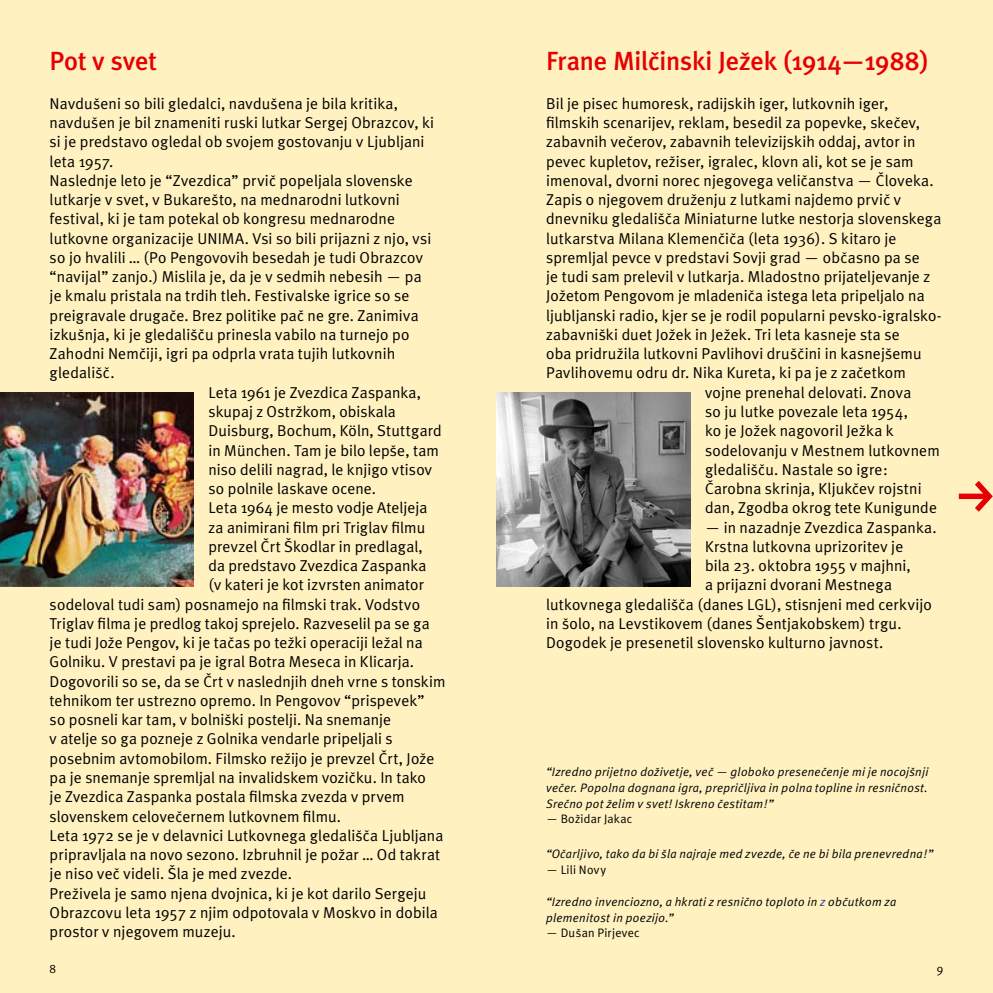
<style>
.page{position:relative;width:993px;height:993px;background:#fff}
.page>*{position:absolute;margin:0;border:0;box-sizing:border-box;transform-origin:0 0}
.t1{font:54.25px "FF Dingbests";color:#e60004}
.t2{font:500 26.25px "Meta";letter-spacing:-.005em;color:#e60004}
.t3{font:15.75px "Meta Normal";letter-spacing:.01em;color:#000}
.t4{font:italic 12.25px/15.8px "Meta Normal";letter-spacing:.025em;color:#000;text-align:justify}
.t5{font:12.25px "Meta Normal";letter-spacing:.02em;color:#000}
.s1{font-style:italic}
.s2{color:#30309d}
</style>
<div class="page">
<div style="left:0;top:0;width:496px;height:992px;background:#fff1c0"></div>
<div style="left:496px;top:0;width:496px;height:992px;background:#fff1c0"></div>
<img style="left:0;top:392px;width:193px;height:194px">
<img style="left:496px;top:392px;width:194px;height:194px">
<h2 class="t2" style="left:50px;top:46px;width:109px">Pot v svet</h2>
<p class="t3" style="left:50px;top:94px;width:350px">Navduπeni so bili gledalci, navduπena je bila kritika,</p>
<p class="t3" style="left:50px;top:113px;width:386px">navduπen je bil znameniti ruski lutkar Sergej Obrazcov, ki</p>
<p class="t3" style="left:50px;top:133px;width:376px">si je predstavo ogledal ob svojem gostovanju v Ljubljani</p>
<p class="t3" style="left:50px;top:152px;width:65px">leta 1957.</p>
<p class="t3" style="left:50px;top:171px;width:364px">Naslednje leto je “Zvezdica” prviË popeljala slovenske</p>
<p class="t3" style="left:50px;top:190px;width:351px">lutkarje v svet, v Bukareπto, na mednarodni lutkovni</p>
<p class="t3" style="left:50px;top:210px;width:347px">festival, ki je tam potekal ob kongresu mednarodne</p>
<p class="t3" style="left:50px;top:229px;width:383px">lutkovne organizacije UNIMA. Vsi so bili prijazni z njo, vsi</p>
<p class="t3" style="left:50px;top:248px;width:375px">so jo hvalili … (Po Pengovovih besedah je tudi Obrazcov</p>
<p class="t3" style="left:50px;top:267px;width:373px">“navijal” zanjo.) Mislila je, da je v sedmih nebesih — pa</p>
<p class="t3" style="left:50px;top:287px;width:361px">je kmalu pristala na trdih tleh. Festivalske igrice so se</p>
<p class="t3" style="left:50px;top:306px;width:370px">preigravale drugaËe. Brez politike paË ne gre. Zanimiva</p>
<p class="t3" style="left:50px;top:325px;width:361px">izkuπnja, ki je gledaliπËu prinesla vabilo na turnejo po</p>
<p class="t3" style="left:50px;top:344px;width:347px">Zahodni NemËiji, igri pa odprla vrata tujih lutkovnih</p>
<p class="t3" style="left:50px;top:364px;width:66px">gledaliπË.</p>
<p class="t3" style="left:208px;top:383px;width:214px">Leta 1961 je Zvezdica Zaspanka,</p>
<p class="t3" style="left:208px;top:402px;width:189px">skupaj z Ostrækom, obiskala</p>
<p class="t3" style="left:208px;top:421px;width:234px">Duisburg, Bochum, Köln, Stuttgard</p>
<p class="t3" style="left:208px;top:441px;width:232px">in München. Tam je bilo lepπe, tam</p>
<p class="t3" style="left:208px;top:460px;width:225px">niso delili nagrad, le knjigo vtisov</p>
<p class="t3" style="left:208px;top:479px;width:169px">so polnile laskave ocene.</p>
<p class="t3" style="left:208px;top:498px;width:220px">Leta 1964 je mesto vodje Ateljeja</p>
<p class="t3" style="left:208px;top:518px;width:218px">za animirani film pri Triglav filmu</p>
<p class="t3" style="left:208px;top:537px;width:216px">prevzel »rt ©kodlar in predlagal,</p>
<p class="t3" style="left:208px;top:556px;width:219px">da predstavo Zvezdica Zaspanka</p>
<p class="t3" style="left:208px;top:575px;width:217px">(v kateri je kot izvrsten animator</p>
<p class="t3" style="left:50px;top:595px;width:372px">sodeloval tudi sam) posnamejo na filmski trak. Vodstvo</p>
<p class="t3" style="left:50px;top:614px;width:381px">Triglav filma je predlog takoj sprejelo. Razveselil pa se ga</p>
<p class="t3" style="left:50px;top:633px;width:374px">je tudi Joæe Pengov, ki je taËas po teæki operaciji leæal na</p>
<p class="t3" style="left:50px;top:652px;width:366px">Golniku. V prestavi pa je igral Botra Meseca in Klicarja.</p>
<p class="t3" style="left:50px;top:672px;width:397px">Dogovorili so se, da se »rt v naslednjih dneh vrne s tonskim</p>
<p class="t3" style="left:50px;top:691px;width:376px">tehnikom ter ustrezno opremo. In Pengovov “prispevek”</p>
<p class="t3" style="left:50px;top:710px;width:343px">so posneli kar tam, v bolniπki postelji. Na snemanje</p>
<p class="t3" style="left:50px;top:729px;width:344px">v atelje so ga pozneje z Golnika vendarle pripeljali s</p>
<p class="t3" style="left:50px;top:748px;width:386px">posebnim avtomobilom. Filmsko reæijo je prevzel »rt, Joæe</p>
<p class="t3" style="left:50px;top:768px;width:378px">pa je snemanje spremljal na invalidskem voziËku. In tako</p>
<p class="t3" style="left:50px;top:787px;width:356px">je Zvezdica Zaspanka postala filmska zvezda v prvem</p>
<p class="t3" style="left:50px;top:806px;width:293px">slovenskem celoveËernem lutkovnem filmu.</p>
<p class="t3" style="left:50px;top:825px;width:395px">Leta 1972 se je v delavnici Lutkovnega gledaliπËa Ljubljana</p>
<p class="t3" style="left:50px;top:845px;width:392px">pripravljala na novo sezono. Izbruhnil je poæar … Od takrat</p>
<p class="t3" style="left:50px;top:864px;width:244px">je niso veË videli. ©la je med zvezde.</p>
<p class="t3" style="left:50px;top:883px;width:378px">Preæivela je samo njena dvojnica, ki je kot darilo Sergeju</p>
<p class="t3" style="left:50px;top:902px;width:389px">Obrazcovu leta 1957 z njim odpotovala v Moskvo in dobila</p>
<p class="t3" style="left:50px;top:922px;width:187px">prostor v njegovem muzeju.</p>
<p class="t5" style="left:50px;top:961px;width:8px">8</p>
<h2 class="t2" style="left:546px;top:46px;width:384px">Frane MilËinski Jeæek (1914—1988)</h2>
<p class="t3" style="left:546px;top:94px;width:343px">Bil je pisec humoresk, radijskih iger, lutkovnih iger,</p>
<p class="t3" style="left:546px;top:113px;width:375px">filmskih scenarijev, reklam, besedil za popevke, skeËev,</p>
<p class="t3" style="left:546px;top:133px;width:371px">zabavnih veËerov, zabavnih televizijskih oddaj, avtor in</p>
<p class="t3" style="left:546px;top:152px;width:369px">pevec kupletov, reæiser, igralec, klovn ali, kot se je sam</p>
<p class="t3" style="left:546px;top:171px;width:389px">imenoval, dvorni norec njegovega veliËanstva — »loveka.</p>
<p class="t3" style="left:546px;top:190px;width:356px">Zapis o njegovem druæenju z lutkami najdemo prviË v</p>
<p class="t3" style="left:546px;top:210px;width:396px">dnevniku gledaliπËa Miniaturne lutke nestorja slovenskega</p>
<p class="t3" style="left:546px;top:229px;width:352px">lutkarstva Milana KlemenËiËa (leta 1936). S kitaro je</p>
<p class="t3" style="left:546px;top:248px;width:375px">spremljal pevce v predstavi Sovji grad — obËasno pa se</p>
<p class="t3" style="left:546px;top:267px;width:385px">je tudi sam prelevil v lutkarja. Mladostno prijateljevanje z</p>
<p class="t3" style="left:546px;top:287px;width:380px">Joæetom Pengovom je mladeniËa istega leta pripeljalo na</p>
<p class="t3" style="left:546px;top:306px;width:397px">ljubljanski radio, kjer se je rodil popularni pevsko-igralsko-</p>
<p class="t3" style="left:546px;top:325px;width:355px">zabavniπki duet Joæek in Jeæek. Tri leta kasneje sta se</p>
<p class="t3" style="left:546px;top:344px;width:377px">oba pridruæila lutkovni Pavlihovi druπËini in kasnejπemu</p>
<p class="t3" style="left:546px;top:364px;width:361px">Pavlihovemu odru dr. Nika Kureta, ki pa je z zaËetkom</p>
<p class="t3" style="left:704px;top:383px;width:208px">vojne prenehal delovati. Znova</p>
<p class="t3" style="left:704px;top:402px;width:204px">so ju lutke povezale leta 1954,</p>
<p class="t3" style="left:704px;top:421px;width:190px">ko je Joæek nagovoril Jeæka k</p>
<p class="t3" style="left:704px;top:441px;width:236px">sodelovanju v Mestnem lutkovnem</p>
<p class="t3" style="left:704px;top:460px;width:184px">gledaliπËu. Nastale so igre:</p>
<p class="t3" style="left:704px;top:479px;width:218px">»arobna skrinja, KljukËev rojstni</p>
<p class="t3" style="left:704px;top:498px;width:233px">dan, Zgodba okrog tete Kunigunde</p>
<p class="t3" style="left:704px;top:518px;width:233px">— in nazadnje Zvezdica Zaspanka.</p>
<p class="t3" style="left:704px;top:537px;width:200px">Krstna lutkovna uprizoritev je</p>
<p class="t3" style="left:704px;top:556px;width:207px">bila 23. oktobra 1955 v majhni,</p>
<p class="t3" style="left:704px;top:575px;width:188px">a prijazni dvorani Mestnega</p>
<p class="t3" style="left:546px;top:595px;width:387px">lutkovnega gledaliπËa (danes LGL), stisnjeni med cerkvijo</p>
<p class="t3" style="left:546px;top:614px;width:357px">in πolo, na Levstikovem (danes ©entjakobskem) trgu.</p>
<p class="t3" style="left:546px;top:633px;width:338px">Dogodek je presenetil slovensko kulturno javnost.</p>
<h1 class="t1" style="left:953px;top:467px;width:44px">f</h1>
<p class="t4" style="left:546px;top:763px;width:384px">“Izredno prijetno doæivetje, veË — globoko preseneËenje mi je nocojπnji veËer. Popolna dognana igra, prepriËljiva in polna topline in resniËnost.<br>SreËno pot æelim v svet! Iskreno Ëestitam!”</p>
<p class="t5" style="left:546px;top:811px;width:88px"><span class="s1">—</span> Boæidar Jakac</p>
<p class="t4" style="left:546px;top:845px;width:388px">“OËarljivo, tako da bi πla najraje med zvezde, Ëe ne bi bila prenevredna!”</p>
<p class="t5" style="left:546px;top:862px;width:61px"><span class="s1">—</span> Lili Novy</p>
<p class="t4" style="left:546px;top:893px;width:351px">“Izredno invenciozno, a hkrati z resniËno toploto in <span class="s2">z</span> obËutkom za plemenitost in poezijo.”</p>
<p class="t5" style="left:546px;top:925px;width:95px">— Duπan Pirjevec</p>
<p class="t5" style="left:936px;top:961px;width:8px">9</p>
</div>
